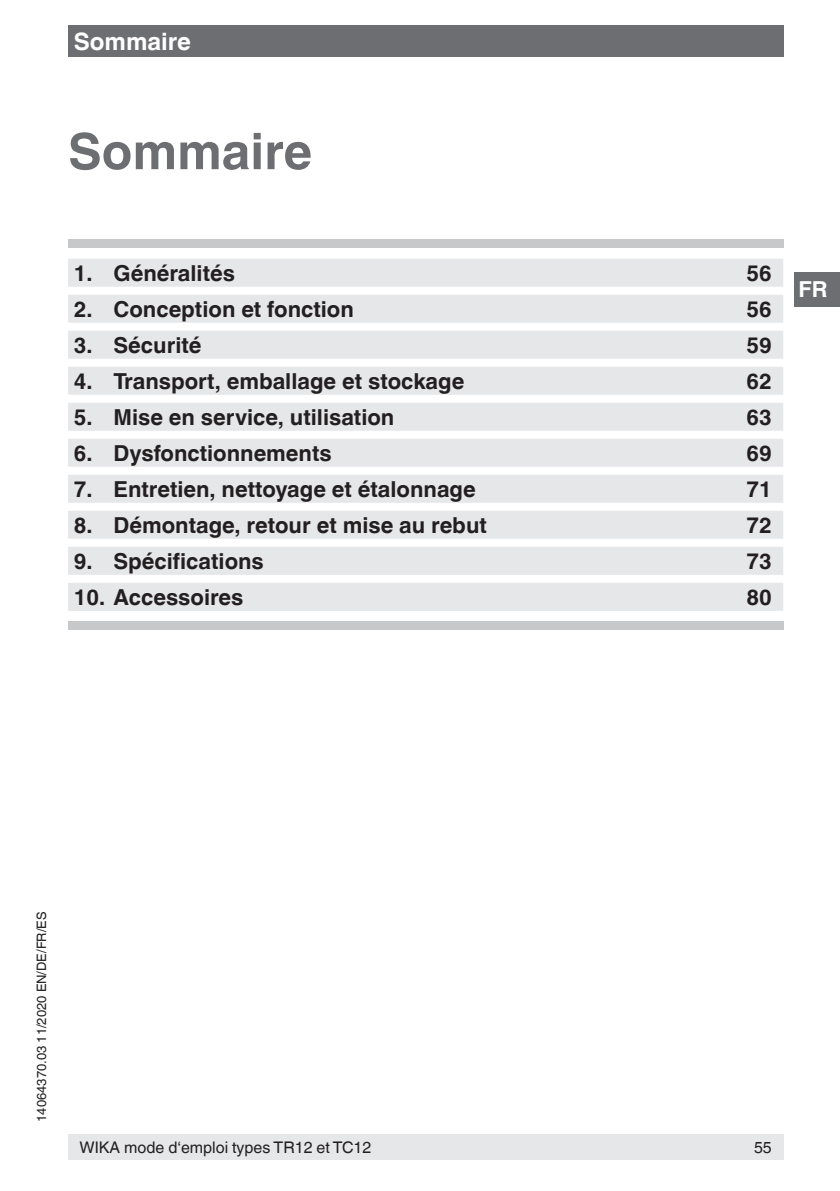
<style>
.page{position:relative;width:840px;height:1191px;background:#fff}
.page>*{position:absolute;margin:0;border:0;box-sizing:border-box;transform-origin:0 0}
.t1{font:700 50px "Helvetica World";color:#6d6e71}
.t2{font:700 24px "Helvetica World";color:#fff}
.t3{font:700 22px "Helvetica World";color:#231f20}
.t4{font:700 22px "Helvetica World";color:#fff}
.t5{font:16px "Helvetica World";color:#231f20}
.t6{font:13px "Helvetica World";color:#231f20}
</style>
<div class="page">
<div style="left:68px;top:26px;width:714px;height:31px;background:#6d6e71"></div>
<div style="left:794px;top:272px;width:45px;height:34px;background:#6d6e71"></div>
<div style="left:68px;top:1134px;width:714px;height:25px;background:#e6e7e9"></div>
<div style="left:68px;top:259px;width:714px;height:28px;background:#e6e7e9"></div>
<div style="left:68px;top:295px;width:714px;height:28px;background:#e6e7e9"></div>
<div style="left:68px;top:331px;width:714px;height:28px;background:#e6e7e9"></div>
<div style="left:68px;top:367px;width:714px;height:28px;background:#e6e7e9"></div>
<div style="left:68px;top:403px;width:714px;height:28px;background:#e6e7e9"></div>
<div style="left:68px;top:439px;width:714px;height:28px;background:#e6e7e9"></div>
<div style="left:68px;top:475px;width:714px;height:28px;background:#e6e7e9"></div>
<div style="left:68px;top:511px;width:714px;height:28px;background:#e6e7e9"></div>
<div style="left:68px;top:547px;width:714px;height:28px;background:#e6e7e9"></div>
<div style="left:68px;top:583px;width:714px;height:28px;background:#e6e7e9"></div>
<div style="left:68px;top:239px;width:714px;height:9px;background:#c7c8ca"></div>
<div style="left:68px;top:621px;width:714px;height:9px;background:#c7c8ca"></div>
<p class="t2" style="left:74px;top:32px;width:118px">Sommaire</p>
<h1 class="t1" style="left:68px;top:132px;width:245px">Sommaire</h1>
<p class="t3" style="left:74px;top:264px;width:162px">1. Généralités</p>
<p class="t3" style="left:746px;top:264px;width:27px">56</p>
<p class="t3" style="left:74px;top:300px;width:281px">2. Conception et fonction</p>
<p class="t3" style="left:746px;top:300px;width:27px">56</p>
<p class="t3" style="left:74px;top:336px;width:129px">3. Sécurité</p>
<p class="t3" style="left:746px;top:336px;width:27px">59</p>
<p class="t3" style="left:74px;top:372px;width:392px">4. Transport, emballage et stockage</p>
<p class="t3" style="left:746px;top:372px;width:27px">62</p>
<p class="t3" style="left:74px;top:408px;width:322px">5. Mise en service, utilisation</p>
<p class="t3" style="left:746px;top:408px;width:27px">63</p>
<p class="t3" style="left:74px;top:444px;width:259px">6. Dysfonctionnements</p>
<p class="t3" style="left:746px;top:444px;width:27px">69</p>
<p class="t3" style="left:74px;top:480px;width:403px">7. Entretien, nettoyage et étalonnage</p>
<p class="t3" style="left:746px;top:480px;width:27px">71</p>
<p class="t3" style="left:74px;top:516px;width:414px">8. Démontage, retour et mise au rebut</p>
<p class="t3" style="left:746px;top:516px;width:27px">72</p>
<p class="t3" style="left:74px;top:552px;width:191px">9. Spécifications</p>
<p class="t3" style="left:746px;top:552px;width:27px">73</p>
<p class="t3" style="left:74px;top:588px;width:171px">10. Accessoires</p>
<p class="t3" style="left:746px;top:588px;width:27px">80</p>
<p class="t4" style="left:798px;top:277px;width:30px">FR</p>
<p class="t6" style="left:34px;top:1121px;width:211px;rotate:-90deg">14064370.03 11/2020 EN/DE/FR/ES</p>
<p class="t5" style="left:79px;top:1141px;width:293px">WIKA mode d‘emploi types TR12 et TC12</p>
<p class="t5" style="left:753px;top:1141px;width:19px">55</p>
</div>
